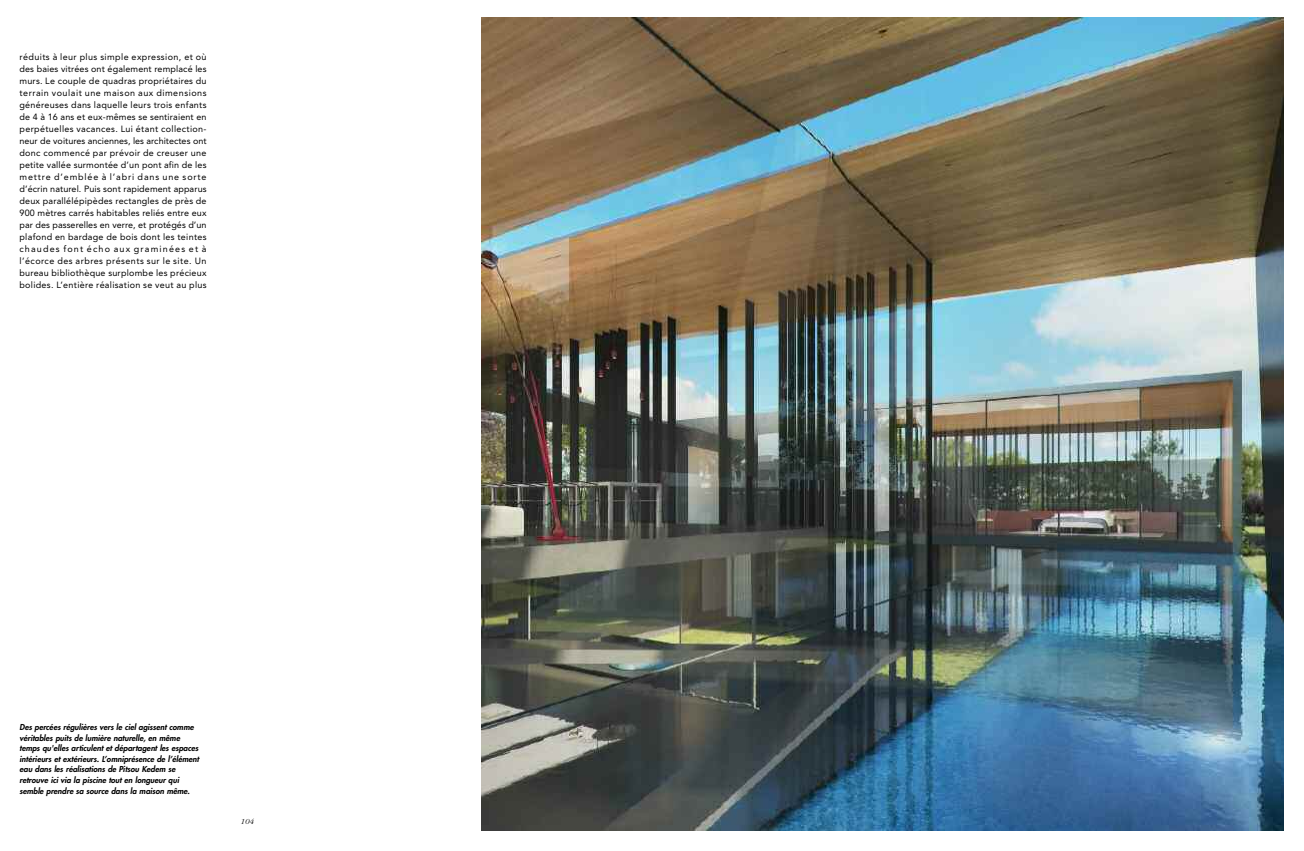
<style>
.page{position:relative;width:1304px;height:851px;background:#fff}
.page>*{position:absolute;margin:0;border:0;box-sizing:border-box;transform-origin:0 0}
.t1{font:9px/12px "Avenir";letter-spacing:.035em;color:#000;text-align:justify}
.t2{font:italic 800 8px/10.7px "Futura";color:#000}
.t3{font:italic 300 8px "Garamond";color:#000}
</style>
<div class="page">
<img style="left:481px;top:18px;width:802px;height:812px">
<p class="t1" style="left:19px;top:52px;width:189px">réduits à leur plus simple expression, et où des baies vitrées ont également remplacé les murs. Le couple de quadras propriétaires du terrain voulait une maison aux dimensions généreuses dans laquelle leurs trois enfants de 4 à 16 ans et eux-mêmes se sentiraient en perpétuelles vacances. Lui étant collection&shy;neur de voitures anciennes, les architectes ont donc commencé par prévoir de creuser une petite vallée surmontée d’un pont afin de les mettre d’emblée à l’abri dans une sorte d’écrin naturel. Puis sont rapidement apparus deux parallélépipèdes rectangles de près de 900 mètres carrés habitables reliés entre eux par des passerelles en verre, et protégés d’un plafond en bardage de bois dont les teintes chaudes font écho aux graminées et à l’écorce des arbres présents sur le site. Un bureau bibliothèque surplombe les précieux bolides. L’entière réalisation se veut au plus</p>
<p class="t2" style="left:19px;top:722px;width:181px">Des percées régulières vers le ciel agissent comme véritables puits de lumière naturelle, en même temps qu'elles articulent et départagent les espaces intérieurs et extérieurs. L’omniprésence de l’élément eau dans les réalisations de Pitsou Kedem se retrouve ici via la piscine tout en longueur qui semble prendre sa source dans la maison même.</p>
<p class="t3" style="left:241px;top:816px;width:15px">104</p>
</div>
